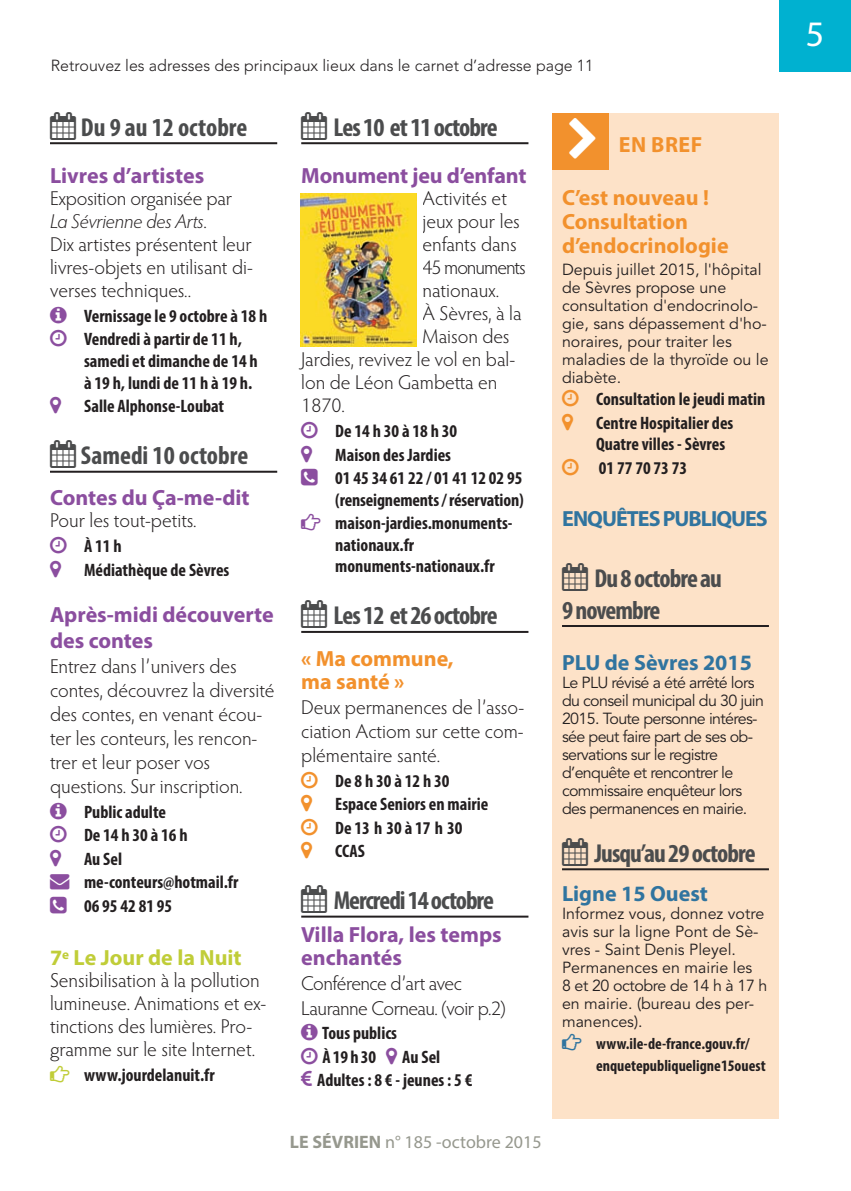
<style>
.page{position:relative;width:851px;height:1191px;background:#fff}
.page>*{position:absolute;margin:0;border:0;box-sizing:border-box;transform-origin:0 0}
.t1{font:36px "Myriad Pro";color:#fff}
.t2{font:700 condensed 26px/31.2px "Myriad Pro";letter-spacing:-.035em;color:#4b4c4d}
.t3{font:700 condensed 26px "Myriad Pro";color:#4b4c4d}
.t4{font:700 22px/26.4px "Myriad Pro";color:#8b4e9f}
.t5{font:700 22px/24px "Myriad Pro";color:#f2912d}
.t6{font:700 22px "Myriad Pro";letter-spacing:-.005em;color:#30749f}
.t7{font:700 22px "Myriad Pro";letter-spacing:-.045em;color:#30749f}
.t8{font:700 22px "Myriad Pro";color:#c0cd38}
.t9{font:300 20px/23px "Hypatia Sans Pro";letter-spacing:-.005em;color:#231f20}
.t10{font:300 20px/24.8px "Hypatia Sans Pro";letter-spacing:-.025em;color:#231f20}
.t11{font:300 20px "Hypatia Sans Pro";letter-spacing:-.05em;color:#231f20}
.t12{font:700 condensed 18px/23.6px "Myriad Pro";color:#231f20}
.t13{font:18px "Myriad Pro";color:#96988e}
.t14{font:16px/18px "Avenir LT Std";color:#231f20}
.t15{font:16px/18px "Avenir LT Std";letter-spacing:-.04em;color:#231f20}
.t16{font:300 16px "Avenir LT Std";color:#231f20}
.t17{font:700 condensed 16px/21.6px "Myriad Pro";color:#231f20}
.s1{font-style:italic}
.s2{color:#8b4e9f}
.s3{font-weight:700}
</style>
<div class="page">
<div style="left:778px;top:0;width:72px;height:72px;background:#00b1d0"></div>
<div style="left:552px;top:113px;width:226px;height:1006px;background:#fde2c8"></div>
<hr style="left:562px;top:625px;width:206px;height:2px;background:#231f20">
<hr style="left:562px;top:868px;width:206px;height:2px;background:#231f20">
<div style="left:552px;top:113px;width:56px;height:57px;background:#f2912d"></div>
<hr style="left:50px;top:142px;width:227px;height:2px;background:#231f20">
<hr style="left:50px;top:471px;width:227px;height:2px;background:#231f20">
<hr style="left:301px;top:142px;width:227px;height:2px;background:#231f20">
<hr style="left:301px;top:631px;width:227px;height:2px;background:#231f20">
<hr style="left:301px;top:915px;width:227px;height:2px;background:#231f20">
<div style="left:301px;top:191px;width:121px;height:158px;background:linear-gradient(to right,#fff,#fff)"></div>
<img style="left:301px;top:193px;width:115px;height:153px">
<p class="t16" style="left:51px;top:59px;width:544px">Retrouvez les adresses des principaux lieux dans le carnet d’adresse page 11</p>
<h2 class="t3" style="left:50px;top:118px;width:199px">▲ Du 9 au 12 octobre</h2>
<p class="t4" style="left:50px;top:164px;width:156px">Livres d’artistes</p>
<p class="t9" style="left:50px;top:189px;width:204px">Exposition organisée par<br><span class="s1">La Sévrienne des Arts</span>.<br>Dix artistes présentent leur livres-objets en utilisant di&shy;verses techniques..</p>
<p class="t12" style="left:84px;top:306px;width:185px">Vernissage le 9 octobre à 18 h<br>Vendredi à partir de 11 h,</p>
<p class="t12" style="left:84px;top:352px;width:175px;line-height:21.6px">samedi et dimanche de 14 h à 19 h, lundi de 11 h à 19 h.</p>
<p class="t12" style="left:84px;top:396px;width:142px">Salle Alphonse-Loubat</p>
<h2 class="t3" style="left:50px;top:446px;width:200px">▲ Samedi 10 octobre</h2>
<p class="t4" style="left:50px;top:486px;width:201px">Contes du Ça-me-dit</p>
<p class="t9" style="left:50px;top:511px;width:148px">Pour les tout-petits.</p>
<p class="t12" style="left:84px;top:536px;width:147px">À 11 h<br>Médiathèque de Sèvres</p>
<p class="t4" style="left:50px;top:603px;width:225px">Après-midi découverte des contes</p>
<p class="t9" style="left:50px;top:656px;width:226px;line-height:24px">Entrez dans l’univers des contes, découvrez la diversité des contes, en venant écou&shy;ter les conteurs, les rencon&shy;trer et leur poser vos questions. Sur inscription.</p>
<p class="t12" style="left:84px;top:801px;width:105px">Public adulte<br>De 14 h 30 à 16 h<br>Au Sel</p>
<p class="t12" style="left:84px;top:872px;width:156px;text-indent:-34px"><span class="s2">→</span> me-conteurs@hotmail.fr<br>06 95 42 81 95</p>
<p class="t8" style="left:50px;top:949px;width:193px">7<sup>e</sup> Le Jour de la Nuit</p>
<p class="t9" style="left:50px;top:971px;width:218px">Sensibilisation à la pollution lumineuse. Animations et ex&shy;tinctions des lumières. Pro&shy;gramme sur le site Internet.</p>
<p class="t12" style="left:84px;top:1065px;width:132px">www.jourdelanuit.fr</p>
<h2 class="t2" style="left:301px;top:114px;width:198px">▲ Les 10 et 11 octobre</h2>
<p class="t4" style="left:301px;top:164px;width:227px">Monument jeu d’enfant</p>
<p class="t9" style="left:422px;top:189px;width:86px">Activités et</p>
<p class="t9" style="left:422px;top:212px;width:99px">jeux pour les</p>
<p class="t9" style="left:422px;top:235px;width:96px">enfants dans</p>
<p class="t11" style="left:422px;top:259px;width:105px">45 monuments</p>
<p class="t9" style="left:422px;top:281px;width:78px">nationaux.</p>
<p class="t9" style="left:422px;top:304px;width:100px">À Sèvres, à la</p>
<p class="t9" style="left:422px;top:327px;width:88px">Maison des</p>
<p class="t9" style="left:301px;top:350px;width:215px">Jardies, revivez le vol en bal-</p>
<p class="t9" style="left:301px;top:373px;width:198px">lon de Léon Gambetta en</p>
<p class="t9" style="left:301px;top:396px;width:45px">1870.</p>
<p class="t12" style="left:335px;top:421px;width:189px">De 14 h 30 à 18 h 30<br>Maison des Jardies<br>01 45 34 61 22 / 01 41 12 02 95</p>
<p class="t12" style="left:335px;top:489px;width:190px">(renseignements / réservation) maison-jardies.monuments-</p>
<p class="t12" style="left:335px;top:535px;width:161px;line-height:21.6px">nationaux.fr monuments-nationaux.fr</p>
<h2 class="t2" style="left:301px;top:602px;width:198px">▲ Les 12 et 26 octobre</h2>
<p class="t5" style="left:301px;top:649px;width:154px;line-height:23px">« Ma commune, ma santé »</p>
<p class="t9" style="left:301px;top:697px;width:224px;line-height:24px;text-align:justify">Deux permanences de l’asso&shy;ciation Actiom sur cette com&shy;plémentaire santé.</p>
<p class="t12" style="left:335px;top:770px;width:154px">De 8 h 30 à 12 h 30<br>Espace Seniors en mairie<br>De 13 h 30 à 17 h 30<br>CCAS</p>
<h2 class="t2" style="left:301px;top:887px;width:194px">▲ Mercredi 14 octobre</h2>
<p class="t4" style="left:301px;top:925px;width:202px;line-height:23px">Villa Flora, les temps enchantés</p>
<p class="t10" style="left:301px;top:972px;width:206px">Conférence d’art avec<br>Lauranne Corneau. (voir p.2)</p>
<p class="t12" style="left:322px;top:1023px;width:76px">Tous publics<br>À 19 h 30</p>
<p class="t12" style="left:317px;top:1046px;width:157px;text-indent:85px">Au Sel<br>Adultes : 8 € - jeunes : 5 €</p>
<p class="t13" style="left:290px;top:1135px;width:253px"><span class="s3">LE SÉVRIEN</span> n° 185 -octobre 2015</p>
<p class="t5" style="left:619px;top:134px;width:85px">EN BREF</p>
<p class="t5" style="left:562px;top:187px;width:168px">C’est nouveau !<br>Consultation d’endocrinologie</p>
<p class="t14" style="left:562px;top:261px;width:208px">Depuis juillet 2015, l'hôpital de Sèvres propose une consultation d'endocrinolo&shy;gie, sans dépassement d'ho&shy;noraires, pour traiter les maladies de la thyroïde ou le diabète.</p>
<p class="t12" style="left:596px;top:389px;width:171px">Consultation le jeudi matin<br>Centre Hospitalier des</p>
<p class="t12" style="left:596px;top:434px;width:131px">Quatre villes - Sèvres<br>01 77 70 73 73</p>
<p class="t7" style="left:562px;top:510px;width:207px">ENQUÊTES PUBLIQUES</p>
<h2 class="t2" style="left:562px;top:565px;width:161px">▲ Du 8 octobre au<br>9 novembre</h2>
<p class="t6" style="left:562px;top:654px;width:191px">PLU de Sèvres 2015</p>
<p class="t15" style="left:562px;top:675px;width:203px">Le PLU révisé a été arrêté lors du conseil municipal du 30 juin<br>2015. Toute personne intéres&shy;sée peut faire part de ses ob&shy;servations sur le registre d’enquête et rencontrer le commissaire enquêteur lors des permanences en mairie.</p>
<h2 class="t2" style="left:562px;top:839px;width:195px">▲ Jusqu’au 29 octobre</h2>
<p class="t6" style="left:562px;top:885px;width:147px">Ligne 15 Ouest</p>
<p class="t14" style="left:562px;top:905px;width:207px">Informez vous, donnez votre avis sur la ligne Pont de Sè&shy;vres - Saint Denis Pleyel.<br>Permanences en mairie les<br>8 et 20 octobre de 14 h à 17 h en mairie. (bureau des per&shy;manences).</p>
<p class="t17" style="left:596px;top:1034px;width:171px">www.ile-de-france.gouv.fr/ enquetepubliqueligne15ouest</p>
<h1 class="t1" style="left:805px;top:21px;width:20px">5</h1>
</div>
